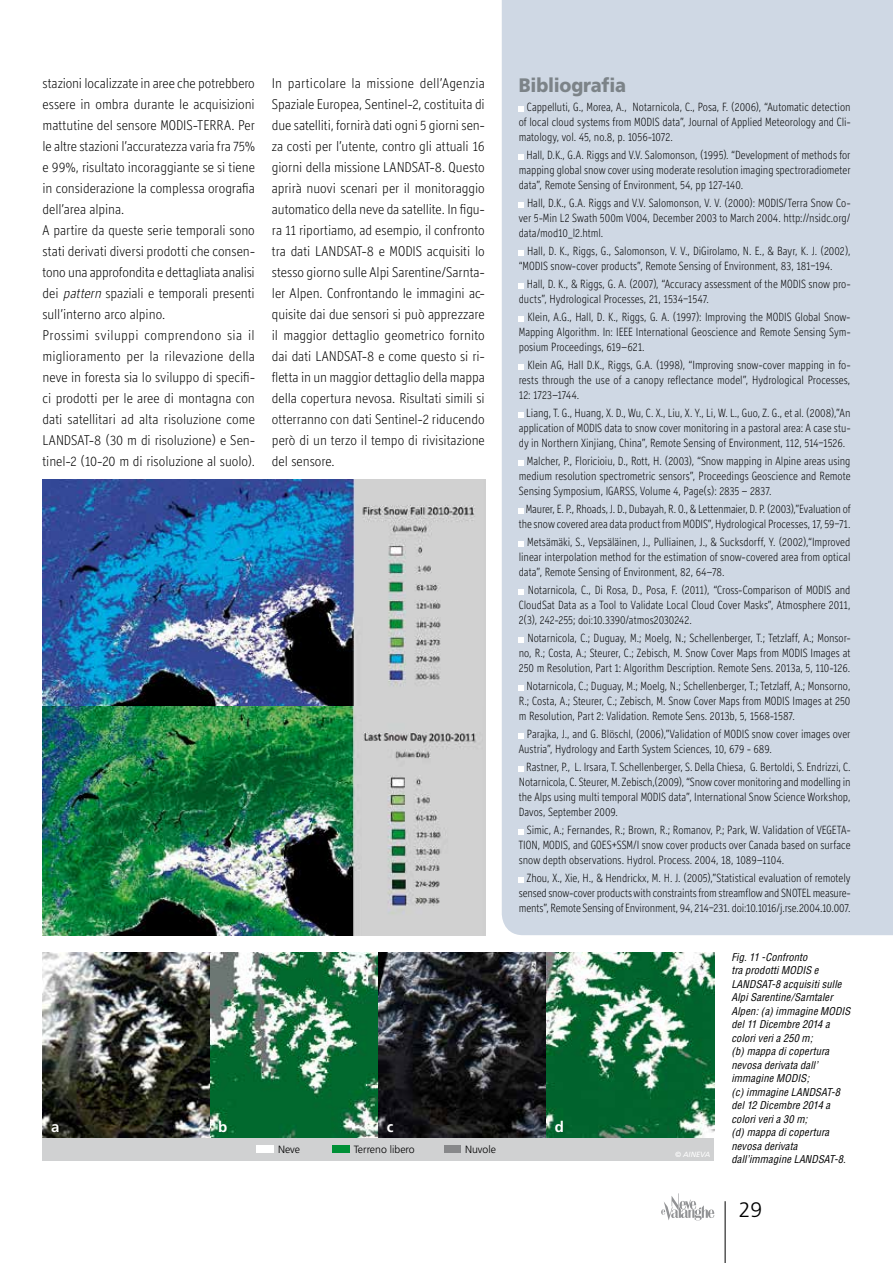
<style>
.page{position:relative;width:893px;height:1263px;background:#fff}
.page>*{position:absolute;margin:0;border:0;box-sizing:border-box;transform-origin:0 0}
.t1{font:300 21px "Frutiger";color:#000}
.t2{font:900 19.5px "Frutiger";letter-spacing:-.01em;color:#7c8388;scale:.92 1}
.t3{font:700 15px "Frutiger";color:#fff}
.t4{font:300 14.25px/21px "Officina Display ITC";color:#000}
.t5{font:300 12px/15px "Officina Display ITC";color:#000;text-align:justify;scale:.92 1}
.t6{font:italic condensed 10.5px/13.5px "Helvetica";letter-spacing:.015em;color:#000}
.t7{font:300 10.5px "Frutiger";color:#000}
.t8{font:italic 7.5px "Frutiger";color:#fff}
.s1{font-style:italic}
</style>
<div class="page">
<hr style="left:725px;top:1201px;width:1px;height:62px;background:#000">
<svg style="left:661px;top:1193px;width:53px;height:27px"></svg>
<img style="left:43px;top:479px;width:442px;height:456px">
<div style="left:43px;top:1136px;width:671px;height:25px;background:#d0d1d2"></div>
<img style="left:43px;top:952px;width:671px;height:186px">
<div style="left:257px;top:1145px;width:17px;height:8px;background:#fff"></div>
<div style="left:333px;top:1145px;width:17px;height:8px;background:#009037"></div>
<div style="left:444px;top:1145px;width:17px;height:8px;background:#87888a"></div>
<div style="left:502px;top:0;width:391px;height:935px;background:#cfd8e4"></div>
<svg style="left:519px;top:106px;width:5px;height:5px"></svg>
<svg style="left:519px;top:154px;width:5px;height:5px"></svg>
<svg style="left:519px;top:202px;width:5px;height:5px"></svg>
<svg style="left:519px;top:250px;width:5px;height:5px"></svg>
<svg style="left:519px;top:283px;width:5px;height:5px"></svg>
<svg style="left:519px;top:316px;width:5px;height:5px"></svg>
<svg style="left:519px;top:364px;width:5px;height:5px"></svg>
<svg style="left:519px;top:412px;width:5px;height:5px"></svg>
<svg style="left:519px;top:460px;width:5px;height:5px"></svg>
<svg style="left:519px;top:508px;width:5px;height:5px"></svg>
<svg style="left:519px;top:541px;width:5px;height:5px"></svg>
<svg style="left:519px;top:589px;width:5px;height:5px"></svg>
<svg style="left:519px;top:637px;width:5px;height:5px"></svg>
<svg style="left:519px;top:685px;width:5px;height:5px"></svg>
<svg style="left:519px;top:733px;width:5px;height:5px"></svg>
<svg style="left:519px;top:766px;width:5px;height:5px"></svg>
<svg style="left:519px;top:829px;width:5px;height:5px"></svg>
<svg style="left:519px;top:877px;width:5px;height:5px"></svg>
<p class="t4" style="left:43px;top:72px;width:214px">stazioni localizzate in aree che potrebbero essere in ombra durante le acquisizioni mattutine del sensore MODIS-TERRA. Per le altre stazioni l’accuratezza varia fra 75% e 99%, risultato incoraggiante se si tiene in considerazione la complessa orografia dell’area alpina.<br>A partire da queste serie temporali sono stati derivati diversi prodotti che consen&shy;tono una approfondita e dettagliata analisi dei <span class="s1">pattern</span> spaziali e temporali presenti sull’interno arco alpino.<br>Prossimi sviluppi comprendono sia il miglioramento per la rilevazione della neve in foresta sia lo sviluppo di specifi&shy;ci prodotti per le aree di montagna con dati satellitari ad alta risoluzione come LANDSAT-8 (30 m di risoluzione) e Sen&shy;tinel-2 (10-20 m di risoluzione al suolo).</p>
<p class="t4" style="left:272px;top:72px;width:214px;text-align:justify">In particolare la missione dell’Agenzia Spaziale Europea, Sentinel-2, costituita di due satelliti, fornirà dati ogni 5 giorni sen&shy;za costi per l’utente, contro gli attuali 16 giorni della missione LANDSAT-8. Questo aprirà nuovi scenari per il monitoraggio automatico della neve da satellite. In figu&shy;ra 11 riportiamo, ad esempio, il confronto tra dati LANDSAT-8 e MODIS acquisiti lo stesso giorno sulle Alpi Sarentine/Sarnta&shy;ler Alpen. Confrontando le immagini ac&shy;quisite dai due sensori si può apprezzare il maggior dettaglio geometrico fornito dai dati LANDSAT-8 e come questo si ri&shy;fletta in un maggior dettaglio della mappa della copertura nevosa. Risultati simili si otterranno con dati Sentinel-2 riducendo però di un terzo il tempo di rivisitazione del sensore.</p>
<h2 class="t2" style="left:519px;top:73px;width:118px">Bibliografia</h2>
<p class="t5" style="left:519px;top:99px;width:362px;text-indent:8px">Cappelluti, G., Morea, A., Notarnicola, C., Posa, F. (2006), “Automatic detection of local cloud systems from MODIS data”, Journal of Applied Meteorology and Cli&shy;matology, vol. 45, no.8, p. 1056-1072.</p>
<p class="t5" style="left:519px;top:147px;width:362px;text-indent:8px">Hall, D.K., G.A. Riggs and V.V. Salomonson, (1995). “Development of methods for mapping global snow cover using moderate resolution imaging spectroradiometer data”, Remote Sensing of Environment, 54, pp 127-140.</p>
<p class="t5" style="left:519px;top:195px;width:362px;text-indent:8px">Hall, D.K., G.A. Riggs and V.V. Salomonson, V. V. (2000): MODIS/Terra Snow Co&shy;ver 5-Min L2 Swath 500m V004, December 2003 to March 2004. http://nsidc.org/ data/mod10_l2.html.</p>
<p class="t5" style="left:519px;top:243px;width:362px;text-indent:8px">Hall, D. K., Riggs, G., Salomonson, V. V., DiGirolamo, N. E., &amp; Bayr, K. J. (2002), “MODIS snow-cover products”, Remote Sensing of Environment, 83, 181−194.</p>
<p class="t5" style="left:519px;top:276px;width:362px;text-indent:8px">Hall, D. K., &amp; Riggs, G. A. (2007), “Accuracy assessment of the MODIS snow pro&shy;ducts”, Hydrological Processes, 21, 1534−1547.</p>
<p class="t5" style="left:519px;top:309px;width:362px;text-indent:9px">Klein, A.G., Hall, D. K., Riggs, G. A. (1997): Improving the MODIS Global Snow-Mapping Algorithm. In: IEEE International Geoscience and Remote Sensing Sym&shy;posium Proceedings, 619–621.</p>
<p class="t5" style="left:519px;top:357px;width:362px;text-indent:9px">Klein AG, Hall D.K., Riggs, G.A. (1998), “Improving snow-cover mapping in fo&shy;rests through the use of a canopy reflectance model”, Hydrological Processes, 12: 1723–1744.</p>
<p class="t5" style="left:519px;top:405px;width:362px;text-indent:7px">Liang, T. G., Huang, X. D., Wu, C. X., Liu, X. Y., Li, W. L., Guo, Z. G., et al. (2008),”An application of MODIS data to snow cover monitoring in a pastoral area: A case stu&shy;dy in Northern Xinjiang, China”, Remote Sensing of Environment, 112, 514−1526.</p>
<p class="t5" style="left:519px;top:453px;width:362px;text-indent:8px">Malcher, P., Floricioiu, D., Rott, H. (2003), “Snow mapping in Alpine areas using medium resolution spectrometric sensors”, Proceedings Geoscience and Remote Sensing Symposium, IGARSS, Volume 4, Page(s): 2835 – 2837.</p>
<p class="t5" style="left:519px;top:501px;width:362px;text-align:center">Maurer, E. P., Rhoads, J. D., Dubayah, R. O., &amp; Lettenmaier, D. P. (2003),”Evaluation of the snow covered area data product from MODIS”, Hydrological Processes, 17, 59−71.</p>
<p class="t5" style="left:519px;top:534px;width:362px;text-indent:8px">Metsämäki, S., Vepsäläinen, J., Pulliainen, J., &amp; Sucksdorff, Y. (2002),“Improved linear interpolation method for the estimation of snow-covered area from optical data”, Remote Sensing of Environment, 82, 64–78.</p>
<p class="t5" style="left:519px;top:582px;width:362px;text-indent:9px">Notarnicola, C., Di Rosa, D., Posa, F. (2011), “Cross-Comparison of MODIS and CloudSat Data as a Tool to Validate Local Cloud Cover Masks”, Atmosphere 2011, 2(3), 242-255; doi:10.3390/atmos2030242.</p>
<p class="t5" style="left:519px;top:630px;width:362px;text-indent:9px">Notarnicola, C.; Duguay, M.; Moelg, N.; Schellenberger, T.; Tetzlaff, A.; Monsor&shy;no, R.; Costa, A.; Steurer, C.; Zebisch, M. Snow Cover Maps from MODIS Images at 250 m Resolution, Part 1: Algorithm Description. Remote Sens. 2013a, 5, 110-126.</p>
<p class="t5" style="left:519px;top:678px;width:362px;text-indent:8px">Notarnicola, C.; Duguay, M.; Moelg, N.; Schellenberger, T.; Tetzlaff, A.; Monsorno, R.; Costa, A.; Steurer, C.; Zebisch, M. Snow Cover Maps from MODIS Images at 250 m Resolution, Part 2: Validation. Remote Sens. 2013b, 5, 1568-1587.</p>
<p class="t5" style="left:519px;top:726px;width:362px;text-indent:8px">Parajka, J., and G. Blöschl, (2006),”Validation of MODIS snow cover images over<br>Austria”, Hydrology and Earth System Sciences, 10, 679 - 689.</p>
<p class="t5" style="left:519px;top:759px;width:362px;text-indent:7px">Rastner, P., L. Irsara, T. Schellenberger, S. Della Chiesa, G. Bertoldi, S. Endrizzi, C.<br>Notarnicola, C. Steurer, M. Zebisch,(2009), “Snow cover monitoring and modelling in the Alps using multi temporal MODIS data”, International Snow Science Workshop, Davos, September 2009.</p>
<p class="t5" style="left:519px;top:822px;width:362px;text-indent:8px">Simic, A.; Fernandes, R.; Brown, R.; Romanov, P.; Park, W. Validation of VEGETA-TION, MODIS, and GOES+SSM/I snow cover products over Canada based on surface snow depth observations. Hydrol. Process. 2004, 18, 1089–1104.</p>
<p class="t5" style="left:519px;top:870px;width:362px;text-indent:8px">Zhou, X., Xie, H., &amp; Hendrickx, M. H. J. (2005),”Statistical evaluation of remotely sensed snow-cover products with constraints from streamflow and SNOTEL measure&shy;ments”, Remote Sensing of Environment, 94, 214−231. doi:10.1016/j.rse.2004.10.007.</p>
<p class="t3" style="left:51px;top:1118px;width:10px">a</p>
<p class="t3" style="left:218px;top:1118px;width:11px">b</p>
<p class="t3" style="left:387px;top:1118px;width:8px">c</p>
<p class="t3" style="left:555px;top:1118px;width:11px">d</p>
<p class="t7" style="left:278px;top:1143px;width:24px">Neve</p>
<p class="t7" style="left:354px;top:1143px;width:62px">Terreno libero</p>
<p class="t7" style="left:465px;top:1143px;width:32px">Nuvole</p>
<p class="t8" style="left:675px;top:1150px;width:37px">© AINEVA</p>
<p class="t6" style="left:731px;top:950px;width:121px">Fig. 11 -Confronto<br>tra prodotti MODIS e<br>LANDSAT-8 acquisiti sulle<br>Alpi Sarentine/Sarntaler<br>Alpen: (a) immagine MODIS del 11 Dicembre 2014 a colori veri a 250 m;<br>(b) mappa di copertura nevosa derivata dall’ immagine MODIS;<br>(c) immagine LANDSAT-8 del 12 Dicembre 2014 a colori veri a 30 m;<br>(d) mappa di copertura nevosa derivata dall’immagine LANDSAT-8.</p>
<h1 class="t1" style="left:739px;top:1198px;width:25px">29</h1>
</div>
